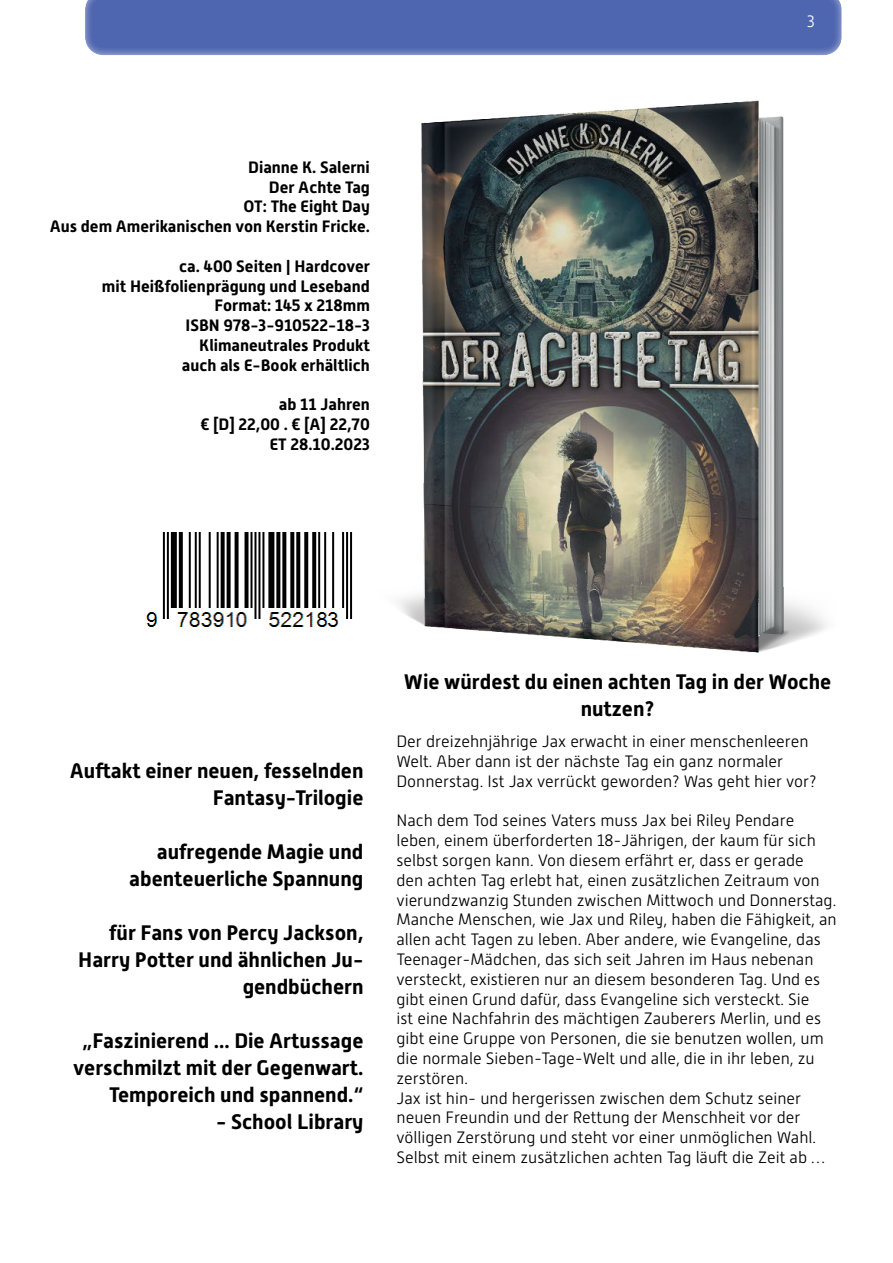
<style>
.page{position:relative;width:893px;height:1263px;background:#fff}
.page>*{position:absolute;margin:0;border:0;box-sizing:border-box;transform-origin:0 0}
.t1{font:700 21px/27px "Alwyn New";color:#000001;text-align:right}
.t2{font:300 16.5px/19.8px "Alwyn New";color:#000001}
.t3{font:700 16.5px/19.8px "Alwyn New";color:#000001;text-align:right}
.t4{font:300 16.5px "Alwyn New";color:#fff}
</style>
<div class="page">
<img style="left:398px;top:100px;width:429px;height:553px">
<img style="left:146px;top:532px;width:207px;height:95px">
<div style="left:84px;top:0;width:759px;height:58px;background:#fff;opacity:.75"></div>
<p class="t3" style="left:50px;top:157px;width:322px">Dianne K. Salerni<br>Der Achte Tag<br>OT: The Eight Day<br>Aus dem Amerikanischen von Kerstin Fricke.</p>
<p class="t3" style="left:102px;top:256px;width:269px">ca. 400 Seiten | Hardcover<br>mit Heißfolienprägung und Leseband<br>Format: 145 x 218mm<br>ISBN 978-3-910522-18-3<br>Klimaneutrales Produkt<br>auch als E-Book erhältlich</p>
<p class="t3" style="left:201px;top:395px;width:171px">ab 11 Jahren<br>€ [D] 22,00 . € [A] 22,70<br>ET 28.10.2023</p>
<p class="t4" style="left:807px;top:12px;width:9px">3</p>
<p class="t1" style="left:70px;top:757px;width:295px">Auftakt einer neuen, fesselnden<br>Fantasy-Trilogie</p>
<p class="t1" style="left:129px;top:838px;width:236px">aufregende Magie und abenteuerliche Spannung</p>
<p class="t1" style="left:78px;top:919px;width:287px">für Fans von Percy Jackson,<br>Harry Potter und ähnlichen Ju&shy;gendbüchern</p>
<p class="t1" style="left:73px;top:1027px;width:292px">„Faszinierend ... Die Artussage verschmilzt mit der Gegenwart.<br>Temporeich und spannend.“</p>
<p class="t1" style="left:216px;top:1108px;width:149px">- School Library</p>
<p class="t1" style="left:404px;top:668px;width:429px;text-align:center">Wie würdest du einen achten Tag in der Woche nutzen?</p>
<p class="t2" style="left:396px;top:731px;width:422px">Der dreizehnjährige Jax erwacht in einer menschenleeren<br>Welt. Aber dann ist der nächste Tag ein ganz normaler<br>Donnerstag. Ist Jax verrückt geworden? Was geht hier vor?</p>
<p class="t2" style="left:396px;top:811px;width:442px">Nach dem Tod seines Vaters muss Jax bei Riley Pendare leben, einem überforderten 18-Jährigen, der kaum für sich selbst sorgen kann. Von diesem erfährt er, dass er gerade<br>den achten Tag erlebt hat, einen zusätzlichen Zeitraum von vierundzwanzig Stunden zwischen Mittwoch und Donnerstag.<br>Manche Menschen, wie Jax und Riley, haben die Fähigkeit, an allen acht Tagen zu leben. Aber andere, wie Evangeline, das Teenager-Mädchen, das sich seit Jahren im Haus nebenan versteckt, existieren nur an diesem besonderen Tag. Und es gibt einen Grund dafür, dass Evangeline sich versteckt. Sie<br>ist eine Nachfahrin des mächtigen Zauberers Merlin, und es gibt eine Gruppe von Personen, die sie benutzen wollen, um die normale Sieben-Tage-Welt und alle, die in ihr leben, zu zerstören.<br>Jax ist hin- und hergerissen zwischen dem Schutz seiner neuen Freundin und der Rettung der Menschheit vor der völligen Zerstörung und steht vor einer unmöglichen Wahl.<br>Selbst mit einem zusätzlichen achten Tag läuft die Zeit ab …</p>
</div>
